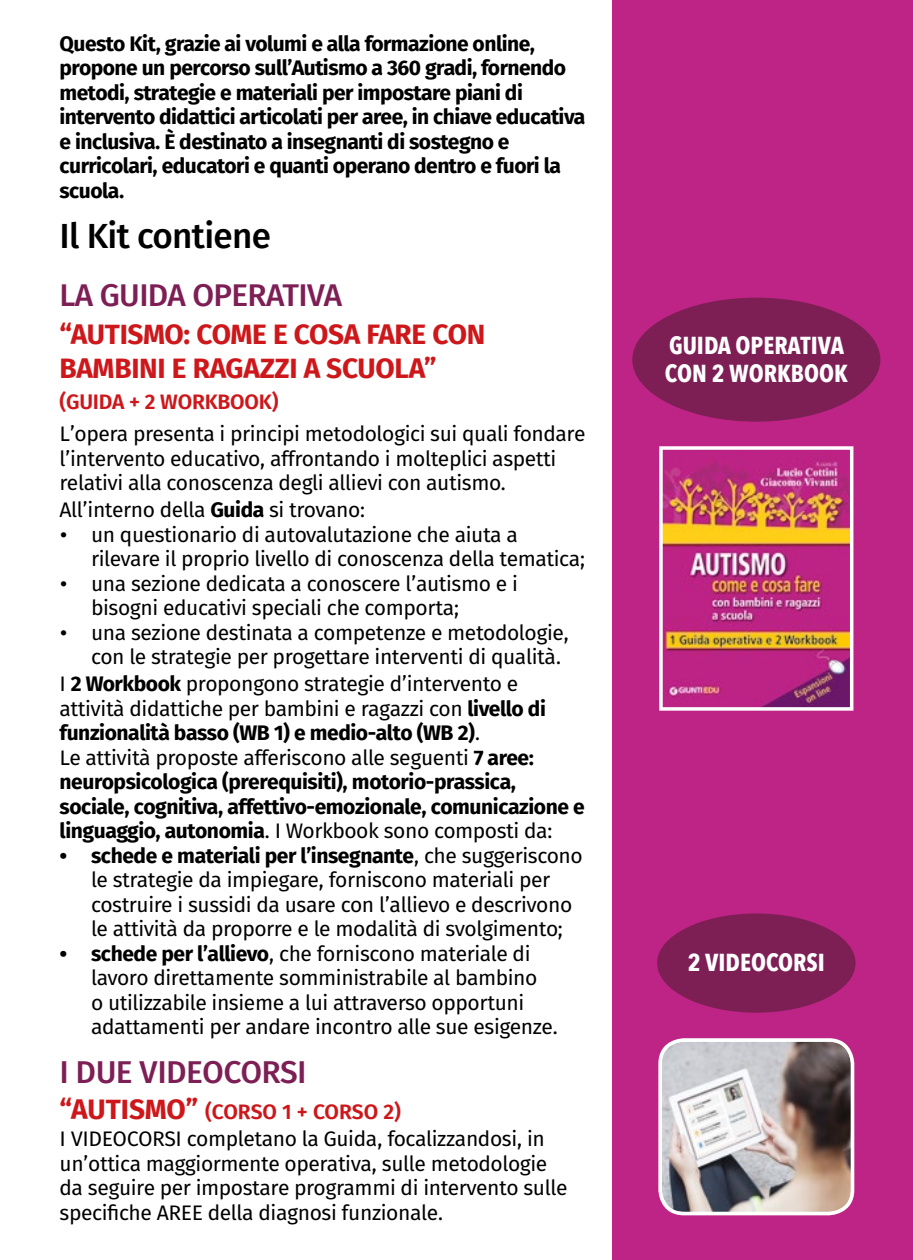
<style>
.page{position:relative;width:913px;height:1260px;background:#fff}
.page>*{position:absolute;margin:0;border:0;box-sizing:border-box;transform-origin:0 0}
.t1{font:500 35px "Fira Sans";letter-spacing:-.02em;color:#000}
.t2{font:500 31.5px "Fira Sans";letter-spacing:-.02em;color:#7d1f55}
.t3{font:31.5px "Fira Sans OT Medium";letter-spacing:-.02em;color:#7d1f55}
.t4{font:700 28px/33.6px "Fira Sans";letter-spacing:-.01em;color:#cd171a}
.t5{font:700 24.5px/28px "Avenir Next Condensed";color:#fff}
.t6{font:21px/24.5px "Fira Sans OT";letter-spacing:-.02em;color:#000}
.t7{font:700 21px/24.7px "Fira Sans OT";letter-spacing:-.025em;color:#000}
.t8{font:600 21px "Fira Sans";letter-spacing:-.01em;color:#cd171a}
.s1{font-weight:700}
.s2{font-weight:400}
.s3{font-weight:700;font-size:28px}
</style>
<div class="page">
<div style="left:613px;top:0;width:300px;height:1260px;background:#bd2485"></div>
<img style="left:664px;top:461px;width:184px;height:245px">
<div style="left:659px;top:446px;width:194px;height:265px;border:4px solid #fff"></div>
<img style="left:663px;top:1042px;width:188px;height:170px">
<div style="left:658px;top:1038px;width:196px;height:177px;border:4px solid #fff;border-radius:24px"></div>
<div style="left:632px;top:298px;width:248px;height:124px;background:#7d1f55;border-radius:50%"></div>
<div style="left:657px;top:913px;width:198px;height:100px;background:#7d1f55;border-radius:50%"></div>
<p class="t7" style="left:60px;top:33px;width:527px">Questo Kit, grazie ai volumi e alla formazione online, propone un percorso sull’Autismo a 360 gradi, fornendo metodi, strategie e materiali per impostare piani di intervento didattici articolati per aree, in chiave educativa e inclusiva. È destinato a insegnanti di sostegno e curricolari, educatori e quanti operano dentro e fuori la scuola.</p>
<h1 class="t1" style="left:60px;top:207px;width:213px">Il Kit contiene</h1>
<h2 class="t2" style="left:60px;top:269px;width:284px">LA GUIDA OPERATIVA</h2>
<h3 class="t4" style="left:60px;top:316px;width:427px">“AUTISMO: COME E COSA FARE CON<br>BAMBINI E RAGAZZI A SCUOLA”</h3>
<p class="t8" style="left:60px;top:385px;width:220px">(GUIDA + 2 WORKBOOK)</p>
<p class="t6" style="left:60px;top:423px;width:527px">L’opera presenta i principi metodologici sui quali fondare l’intervento educativo, affrontando i molteplici aspetti relativi alla conoscenza degli allievi con autismo.</p>
<p class="t6" style="left:60px;top:499px;width:307px">All’interno della <span class="s1">Guida</span> si trovano:</p>
<p class="t6" style="left:91px;top:524px;width:496px;text-indent:-32px">• un questionario di autovalutazione che aiuta a rilevare il proprio livello di conoscenza della tematica;</p>
<p class="t6" style="left:91px;top:573px;width:428px;text-indent:-32px">• una sezione dedicata a conoscere l’autismo e i bisogni educativi speciali che comporta;</p>
<p class="t6" style="left:91px;top:622px;width:479px;text-indent:-32px">• una sezione destinata a competenze e metodologie, con le strategie per progettare interventi di qualità.</p>
<p class="t7" style="left:60px;top:673px;width:527px"><span class="s2">I</span> 2 Workbook <span class="s2">propongono strategie d’intervento e attività didattiche per bambini e ragazzi con</span> livello di funzionalità basso (WB 1) e medio-alto (WB 2)<span class="s2">.<br>Le attività proposte afferiscono alle seguenti</span> 7 aree: neuropsicologica (prerequisiti), motorio-prassica, sociale, cognitiva, affettivo-emozionale, comunicazione e linguaggio, autonomia<span class="s2">. I Workbook sono composti da:</span></p>
<p class="t6" style="left:91px;top:845px;width:493px;text-indent:-32px"><span class="s1">• schede e materiali per l’insegnante</span>, che suggeriscono le strategie da impiegare, forniscono materiali per costruire i sussidi da usare con l’allievo e descrivono le attività da proporre e le modalità di svolgimento;</p>
<p class="t6" style="left:91px;top:943px;width:469px;text-indent:-32px"><span class="s1">• schede per l’allievo</span>, che forniscono materiale di lavoro direttamente somministrabile al bambino<br>o utilizzabile insieme a lui attraverso opportuni adattamenti per andare incontro alle sue esigenze.</p>
<h2 class="t3" style="left:60px;top:1050px;width:249px">I DUE VIDEOCORSI</h2>
<p class="t8" style="left:60px;top:1095px;width:343px"><span class="s3">“AUTISMO”</span> (CORSO 1 + CORSO 2)</p>
<p class="t6" style="left:60px;top:1128px;width:509px">I VIDEOCORSI completano la Guida, focalizzandosi, in un’ottica maggiormente operativa, sulle metodologie da seguire per impostare programmi di intervento sulle specifiche AREE della diagnosi funzionale.</p>
<p class="t5" style="left:665px;top:331px;width:185px">GUIDA OPERATIVA<br>CON 2 WORKBOOK</p>
<p class="t5" style="left:688px;top:949px;width:138px">2 VIDEOCORSI</p>
</div>
